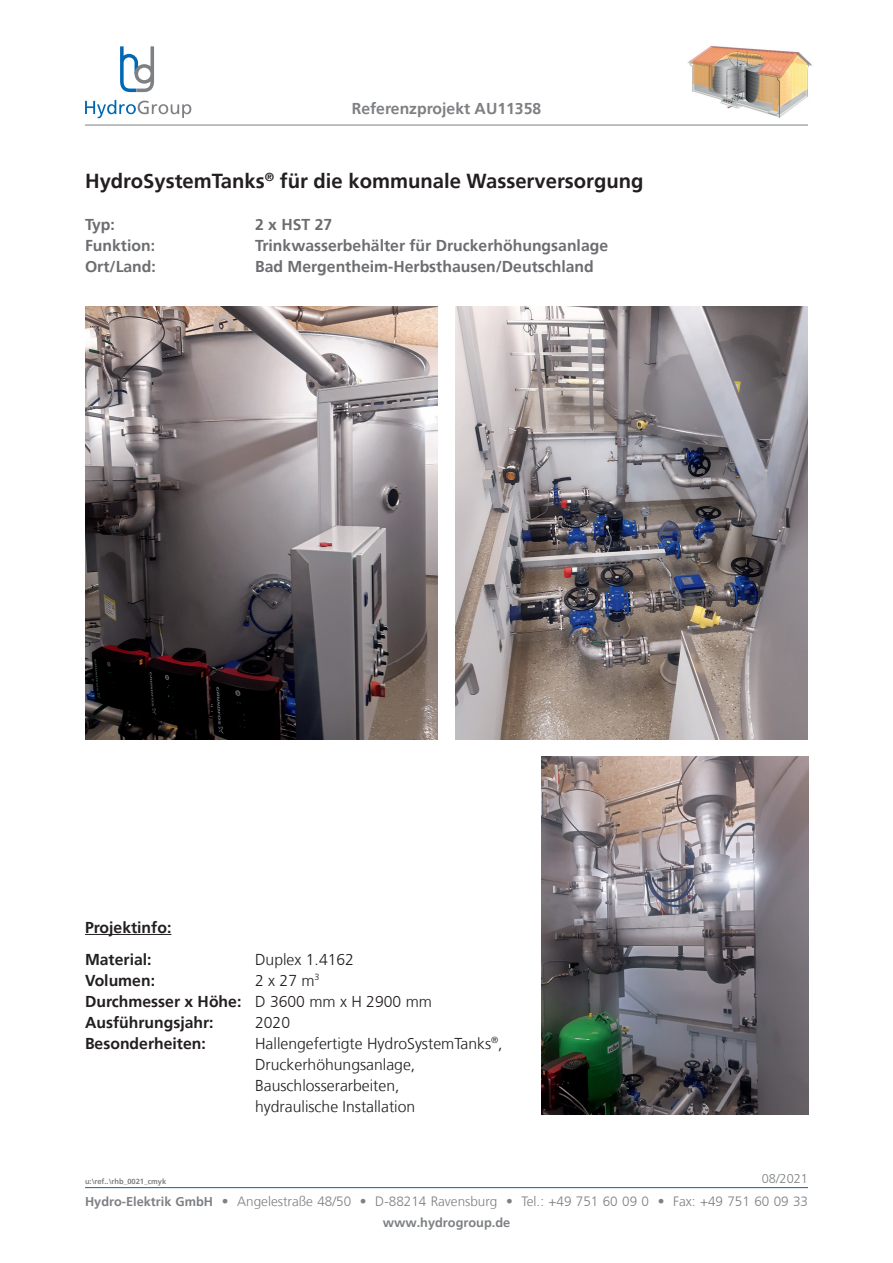
<style>
.page{position:relative;width:893px;height:1263px;background:#fff}
.page>*{position:absolute;margin:0;border:0;box-sizing:border-box;transform-origin:0 0}
.t1{font:700 20.25px "Frutiger";color:#231f20}
.t2{font:300 15.75px/21px "Frutiger";color:#231f20}
.t3{font:700 15.75px "Frutiger";color:#6c6d70}
.t4{font:700 15.75px/21px "Frutiger";color:#231f20}
.t5{font:700 15.75px "Frutiger";color:#7e8083}
.t6{font:300 13.5px "Frutiger";color:#7e8083}
.t7{font:700 12.75px "Frutiger";color:#7e8083}
.t8{font:300 12.75px "Frutiger";color:#7e8083}
.t9{font:700 7.5px "Frutiger";color:#7e8083}
.s1{font-weight:300}
.s2{font-weight:700;font-size:12.75px}
</style>
<div class="page">
<hr style="left:85px;top:1187px;width:723px;height:1px;background:#0168b3">
<svg style="left:85px;top:100px;width:106px;height:18px"></svg>
<svg style="left:120px;top:46px;width:34px;height:46px"></svg>
<hr style="left:85px;top:125px;width:723px;height:1px;background:#7e8083">
<img style="left:688px;top:46px;width:124px;height:72px">
<img style="left:541px;top:757px;width:267px;height:357px">
<img style="left:85px;top:306px;width:353px;height:434px">
<img style="left:455px;top:306px;width:353px;height:434px">
<hr style="left:85px;top:934px;width:86px;height:1px;background:#231f20">
<p class="t5" style="left:352px;top:99px;width:191px">Referenzprojekt AU11358</p>
<p class="t1" style="left:85px;top:169px;width:560px">HydroSystemTanks<sup>®</sup> für die kommunale Wasserversorgung</p>
<p class="t3" style="left:85px;top:215px;width:31px">Typ:</p>
<p class="t3" style="left:255px;top:215px;width:79px">2 x HST 27</p>
<p class="t3" style="left:85px;top:236px;width:72px">Funktion:</p>
<p class="t3" style="left:255px;top:236px;width:354px">Trinkwasserbehälter für Druckerhöhungsanlage</p>
<p class="t3" style="left:85px;top:257px;width:72px">Ort/Land:</p>
<p class="t3" style="left:255px;top:257px;width:340px">Bad Mergentheim-Herbsthausen/Deutschland</p>
<p class="t4" style="left:85px;top:912px;width:88px;line-height:31.5px">Projektinfo:<br>Material:</p>
<p class="t2" style="left:255px;top:949px;width:100px">Duplex 1.4162</p>
<p class="t4" style="left:85px;top:970px;width:348px;text-indent:170px"><span class="s1">2 x 27 m</span><sup>3<br></sup>Durchmesser x Höhe: <span class="s1">D 3600 mm x H 2900 mm<br></span>Ausführungsjahr:</p>
<p class="t4" style="left:85px;top:970px;width:72px">Volumen:</p>
<p class="t2" style="left:255px;top:1012px;width:37px">2020</p>
<p class="t4" style="left:85px;top:1033px;width:122px">Besonderheiten:</p>
<p class="t2" style="left:255px;top:1033px;width:249px">Hallengefertigte HydroSystemTanks<sup>®</sup>,<br>Druckerhöhungsanlage,<br>Bauschlosserarbeiten,<br>hydraulische Installation</p>
<p class="t9" style="left:85px;top:1176px;width:83px">u:\ref..\rhb_0021_cmyk</p>
<p class="t8" style="left:762px;top:1171px;width:48px">08/2021</p>
<p class="t6" style="left:85px;top:1194px;width:724px"><span class="s2">Hydro-Elektrik GmbH</span> • Angelestraße 48/50 • D-88214 Ravensburg • Tel.: +49 751 60 09 0 • Fax: +49 751 60 09 33</p>
<p class="t7" style="left:383px;top:1215px;width:129px">www.hydrogroup.de</p>
</div>
